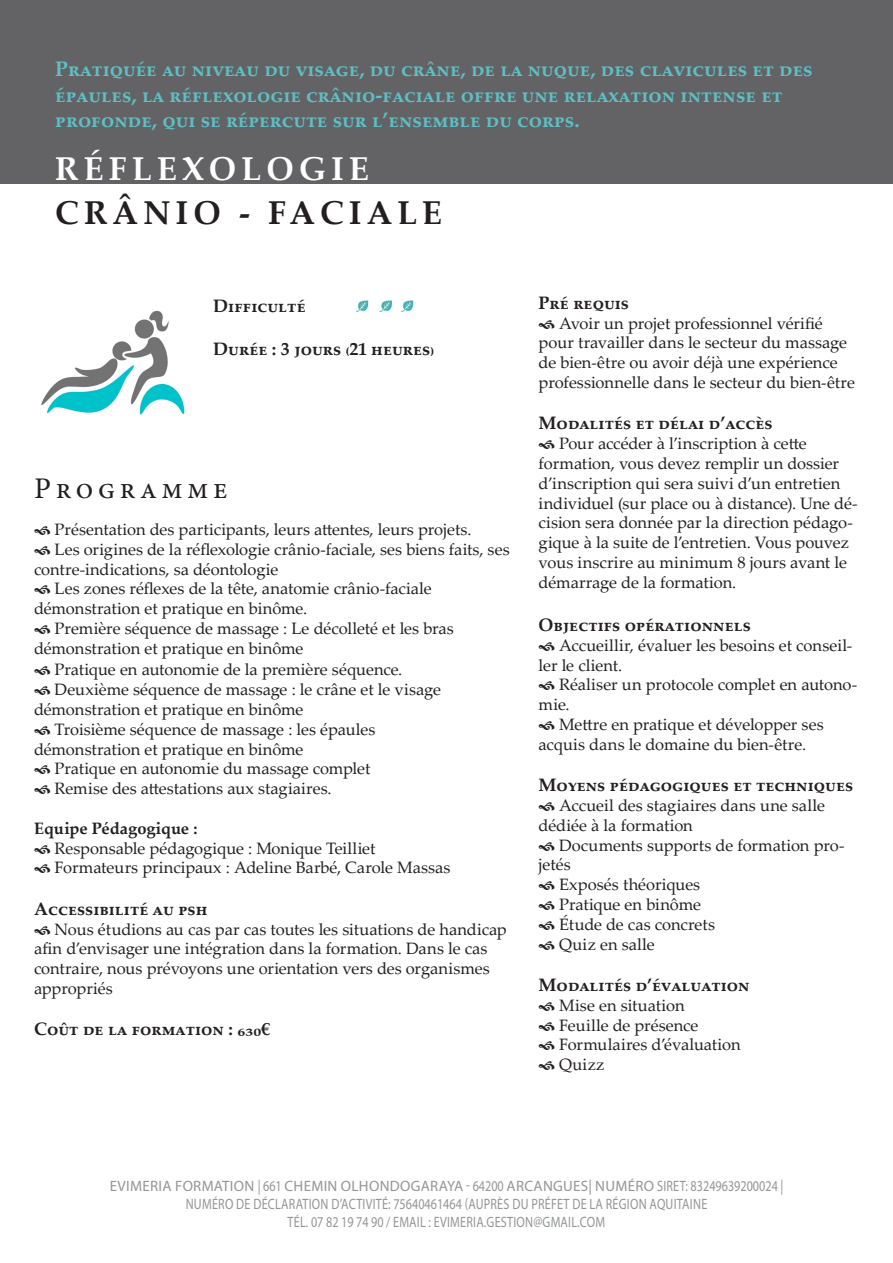
<style>
.page{position:relative;width:893px;height:1263px;background:#fff}
.page>*{position:absolute;margin:0;border:0;box-sizing:border-box;transform-origin:0 0}
.TITRE_MASSAGE{font:700 33px "Palatino Linotype";letter-spacing:.15em;color:#231f20}
.TITRE_MASSAGE-2{font:700 33px "Palatino Linotype";letter-spacing:.15em;color:#fff}
.t1{font:30px "Minion Pro";letter-spacing:.15em;color:#231f20}
.BLOC_TITRE{font:700 21px/25.2px "Palatino Linotype";color:#5dc0c5}
.JOURNEE{font:700 18px "Palatino Linotype";color:#231f20}
.Style_de_paragraphe{font:700 18px "Palatino Linotype";color:#231f20}
.t2{font:16.5px/19.8px "Palatino Linotype";color:#231f20}
.t3{font:700 16.5px "Palatino Linotype";letter-spacing:-.005em;color:#231f20}
.PROGRAMME{font:15px/18px "Myriad Pro";letter-spacing:.02em;color:#939598;text-align:center}
</style>
<div class="page">
<div style="left:0;top:0;width:893px;height:184px;background:#636366"></div>
<img style="left:41px;top:310px;width:144px;height:105px">
<img style="left:356px;top:300px;width:13px;height:12px">
<img style="left:379px;top:300px;width:35px;height:12px">
<p class="BLOC_TITRE" style="left:55px;top:56px;width:759px">Pratiquée au niveau du visage, du crâne, de la nuque, des clavicules et des épaules, la réflexologie crânio-faciale offre une relaxation intense et</p>
<p class="BLOC_TITRE" style="left:55px;top:106px;width:526px">profonde, qui se répercute sur l’ensemble du corps.</p>
<p class="TITRE_MASSAGE-2" style="left:55px;top:145px;width:315px">RÉFLEXOLOGIE</p>
<p class="TITRE_MASSAGE" style="left:55px;top:189px;width:389px">CRÂNIO - FACIALE</p>
<p class="Style_de_paragraphe" style="left:213px;top:293px;width:94px">Difficulté</p>
<p class="Style_de_paragraphe" style="left:213px;top:336px;width:222px">Durée : 3 jours (21 heures)</p>
<p class="t1" style="left:34px;top:468px;width:195px">Programme</p>
<p class="t2" style="left:55px;top:519px;width:418px">Présentation des participants, leurs attentes, leurs projets.</p>
<p class="t2" style="left:34px;top:538px;width:477px;text-indent:21px">Les origines de la réflexologie crânio-faciale, ses biens faits, ses contre-indications, sa déontologie</p>
<p class="t2" style="left:34px;top:578px;width:399px;text-indent:21px">Les zones réflexes de la tête, anatomie crânio-faciale démonstration et pratique en binôme.</p>
<p class="t2" style="left:34px;top:618px;width:421px;text-indent:21px">Première séquence de massage : Le décolleté et les bras démonstration et pratique en binôme</p>
<p class="t2" style="left:55px;top:659px;width:349px">Pratique en autonomie de la première séquence.</p>
<p class="t2" style="left:34px;top:679px;width:408px;text-indent:21px">Deuxième séquence de massage : le crâne et le visage démonstration et pratique en binôme</p>
<p class="t2" style="left:34px;top:718px;width:343px;text-indent:21px">Troisième séquence de massage : les épaules démonstration et pratique en binôme</p>
<p class="t2" style="left:55px;top:758px;width:317px">Pratique en autonomie du massage complet</p>
<p class="t2" style="left:55px;top:778px;width:279px">Remise des attestations aux stagiaires.</p>
<p class="t3" style="left:34px;top:816px;width:165px">Equipe Pédagogique :</p>
<p class="t2" style="left:55px;top:837px;width:322px">Responsable pédagogique : Monique Teilliet</p>
<p class="t2" style="left:55px;top:857px;width:397px">Formateurs principaux : Adeline Barbé, Carole Massas</p>
<p class="JOURNEE" style="left:34px;top:896px;width:175px">Accessibilité au psh</p>
<p class="t2" style="left:34px;top:918px;width:474px;text-indent:21px">Nous étudions au cas par cas toutes les situations de handicap afin d’envisager une intégration dans la formation. Dans le cas contraire, nous prévoyons une orientation vers des organismes appropriés</p>
<p class="JOURNEE" style="left:34px;top:1016px;width:238px">Coût de la formation : 630€</p>
<p class="JOURNEE" style="left:539px;top:290px;width:92px">Pré requis</p>
<p class="t2" style="left:539px;top:312px;width:318px;text-indent:21px">Avoir un projet professionnel vérifié pour travailler dans le secteur du massage de bien-être ou avoir déjà une expérience professionnelle dans le secteur du bien-être</p>
<p class="JOURNEE" style="left:539px;top:410px;width:235px">Modalités et délai d’accès</p>
<p class="t2" style="left:539px;top:433px;width:320px;text-indent:21px">Pour accéder à l’inscription à cette formation, vous devez remplir un dossier d’inscription qui sera suivi d’un entretien individuel (sur place ou à distance). Une dé&shy;cision sera donnée par la direction pédago&shy;gique à la suite de l’entretien. Vous pouvez vous inscrire au minimum 8 jours avant le démarrage de la formation.</p>
<p class="JOURNEE" style="left:539px;top:612px;width:214px">Objectifs opérationnels</p>
<p class="t2" style="left:539px;top:635px;width:315px;text-indent:21px">Accueillir, évaluer les besoins et conseil&shy;ler le client.</p>
<p class="t2" style="left:539px;top:674px;width:320px;text-indent:21px">Réaliser un protocole complet en autono&shy;mie.</p>
<p class="t2" style="left:539px;top:714px;width:287px;text-indent:21px">Mettre en pratique et développer ses acquis dans le domaine du bien-être.</p>
<p class="JOURNEE" style="left:539px;top:772px;width:316px">Moyens pédagogiques et techniques</p>
<p class="t2" style="left:539px;top:795px;width:288px;text-indent:21px">Accueil des stagiaires dans une salle dédiée à la formation</p>
<p class="t2" style="left:539px;top:834px;width:308px;text-indent:21px">Documents supports de formation pro&shy;jetés</p>
<p class="t2" style="left:559px;top:874px;width:143px">Exposés théoriques</p>
<p class="t2" style="left:559px;top:894px;width:143px">Pratique en binôme</p>
<p class="t2" style="left:559px;top:914px;width:157px">Étude de cas concrets</p>
<p class="t2" style="left:559px;top:933px;width:97px">Quiz en salle</p>
<p class="JOURNEE" style="left:539px;top:972px;width:213px">Modalités d’évaluation</p>
<p class="t2" style="left:559px;top:995px;width:127px">Mise en situation</p>
<p class="t2" style="left:559px;top:1014px;width:141px">Feuille de présence</p>
<p class="t2" style="left:559px;top:1034px;width:183px">Formulaires d’évaluation</p>
<p class="t2" style="left:559px;top:1054px;width:47px">Quizz</p>
<p class="PROGRAMME" style="left:110px;top:1177px;width:675px">EVIMERIA FORMATION | 661 CHEMIN OLHONDOGARAYA - 64200 ARCANGUES| NUMÉRO SIRET: 83249639200024 |<br>NUMÉRO DE DÉCLARATION D’ACTIVITÉ: 75640461464 (AUPRÈS DU PRÉFET DE LA RÉGION AQUITAINE<br>TÉL. 07 82 19 74 90 / EMAIL : EVIMERIA.GESTION@GMAIL.COM</p>
</div>
